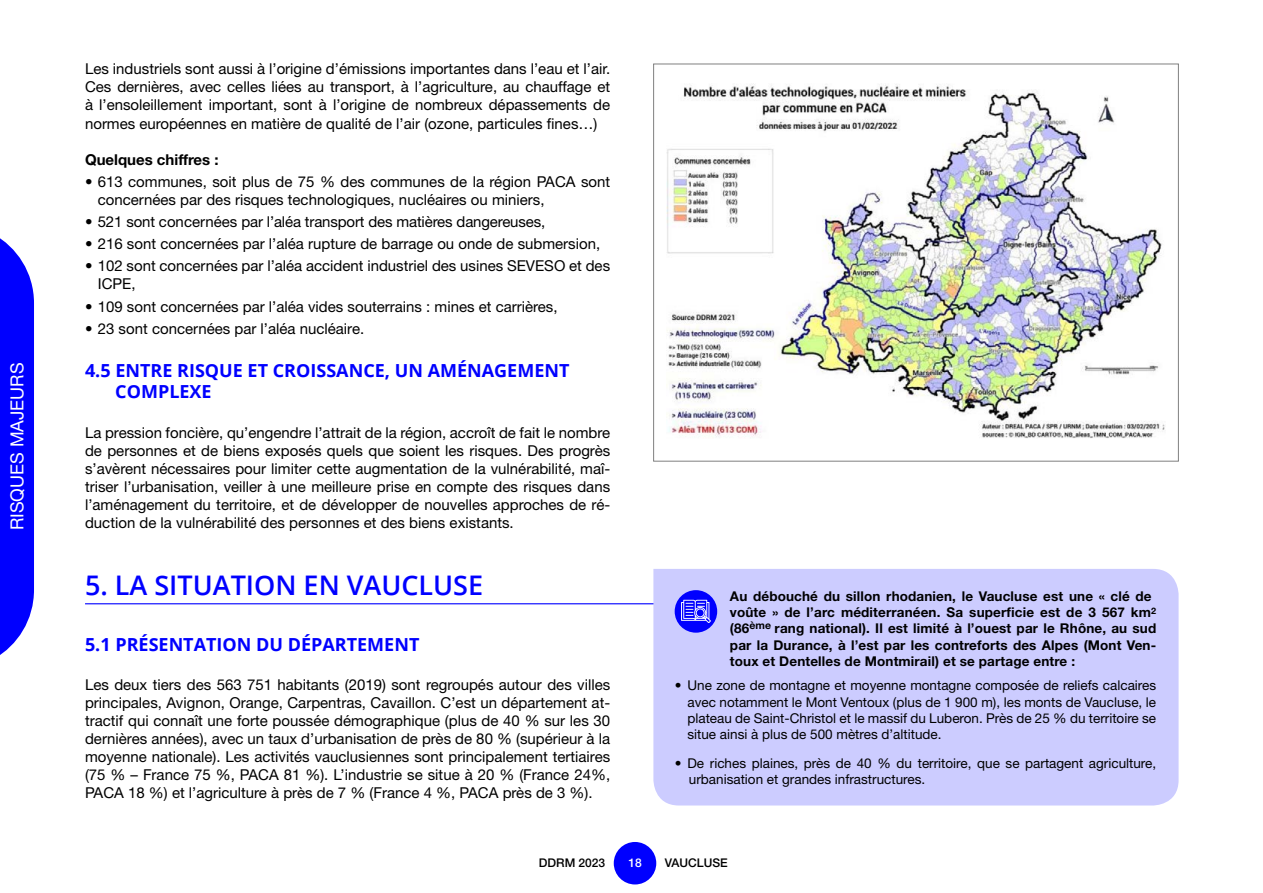
<style>
.page{position:relative;width:1263px;height:893px;background:#fff}
.page>*{position:absolute;margin:0;border:0;box-sizing:border-box;transform-origin:0 0}
.t1{font:600 27px "Open Sans";color:#00f}
.t2{font:700 18px/21.6px "Open Sans";color:#00f}
.t3{font:18px "Helvetica Neue LT Std";color:#fff}
.t4{font:15px/18px "Helvetica Neue LT Std";color:#000;text-align:justify}
.t5{font:700 15px "Helvetica Neue LT Std";color:#000}
.t6{font:13.5px/16.2px "Helvetica Neue LT Std";color:#000;text-align:justify}
.t7{font:700 13.5px/16.2px "Helvetica Neue LT Std";letter-spacing:.01em;color:#000}
.t8{font:500 12px "Helvetica Neue LT Std";color:#000}
.t9{font:500 12px "Helvetica Neue LT Std";color:#fff}
</style>
<div class="page">
<div style="left:614px;top:842px;width:42px;height:42px;background:#00f;border-radius:50%"></div>
<svg style="left:0;top:238px;width:34px;height:417px;background:#1717ff"></svg>
<hr style="left:85px;top:603px;width:1093px;height:1px;background:#00f">
<img style="left:666px;top:84px;width:499px;height:354px">
<div style="left:653px;top:569px;width:525px;height:236px;background:#ccf"></div>
<div style="left:675px;top:590px;width:42px;height:43px;background:#00f;border-radius:50%"></div>
<svg style="left:681px;top:600px;width:30px;height:23px"></svg>
<p class="t3" style="left:6px;top:530px;width:169px;rotate:-90deg">RISQUES MAJEURS</p>
<p class="t4" style="left:85px;top:60px;width:527px">Les industriels sont aussi à l’origine d’émissions importantes dans l’eau et l’air.<br>Ces dernières, avec celles liées au transport, à l’agriculture, au chauffage et à l’ensoleillement important, sont à l’origine de nombreux dépassements de normes européennes en matière de qualité de l’air (ozone, particules fines…)</p>
<p class="t5" style="left:85px;top:150px;width:135px">Quelques chiffres :</p>
<p class="t4" style="left:98px;top:172px;width:514px;text-indent:-13px">• 613 communes, soit plus de 75 % des communes de la région PACA sont concernées par des risques technologiques, nucléaires ou miniers,</p>
<p class="t4" style="left:85px;top:212px;width:462px">• 521 sont concernées par l’aléa transport des matières dangereuses,</p>
<p class="t4" style="left:85px;top:235px;width:517px">• 216 sont concernées par l’aléa rupture de barrage ou onde de submersion,</p>
<p class="t4" style="left:98px;top:257px;width:514px;text-indent:-13px">• 102 sont concernées par l’aléa accident industriel des usines SEVESO et des<br>ICPE,</p>
<p class="t4" style="left:85px;top:297px;width:474px">• 109 sont concernées par l’aléa vides souterrains : mines et carrières,</p>
<p class="t4" style="left:85px;top:319px;width:281px">• 23 sont concernées par l’aléa nucléaire.</p>
<p class="t2" style="left:115px;top:359px;width:456px;text-indent:-30px">4.5 ENTRE RISQUE ET CROISSANCE, UN AMÉNAGEMENT<br>COMPLEXE</p>
<p class="t4" style="left:85px;top:423px;width:527px">La pression foncière, qu’engendre l’attrait de la région, accroît de fait le nombre de personnes et de biens exposés quels que soient les risques. Des progrès s’avèrent nécessaires pour limiter cette augmentation de la vulnérabilité, maî&shy;triser l’urbanisation, veiller à une meilleure prise en compte des risques dans l’aménagement du territoire, et de développer de nouvelles approches de ré&shy;duction de la vulnérabilité des personnes et des biens existants.</p>
<h1 class="t1" style="left:85px;top:566px;width:400px">5. LA SITUATION EN VAUCLUSE</h1>
<p class="t2" style="left:85px;top:633px;width:336px">5.1 PRÉSENTATION DU DÉPARTEMENT</p>
<p class="t4" style="left:85px;top:676px;width:527px">Les deux tiers des 563 751 habitants (2019) sont regroupés autour des villes principales, Avignon, Orange, Carpentras, Cavaillon. C’est un département at&shy;tractif qui connaît une forte poussée démographique (plus de 40 % sur les 30 dernières années), avec un taux d’urbanisation de près de 80 % (supérieur à la moyenne nationale). Les activités vauclusiennes sont principalement tertiaires (75 % – France 75 %, PACA 81 %). L’industrie se situe à 20 % (France 24%, PACA 18 %) et l’agriculture à près de 7 % (France 4 %, PACA près de 3 %).</p>
<p class="t7" style="left:730px;top:588px;width:428px">Au débouché du sillon rhodanien, le Vaucluse est une « clé de voûte » de l’arc méditerranéen. Sa superficie est de 3 567 km<sup>2 </sup>(86<sup>ème</sup> rang national). Il est limité à l’ouest par le Rhône, au sud par la Durance, à l’est par les contreforts des Alpes (Mont Ven&shy;toux et Dentelles de Montmirail) et se partage entre :</p>
<p class="t6" style="left:687px;top:677px;width:470px;text-indent:-13px">• Une zone de montagne et moyenne montagne composée de reliefs calcaires avec notamment le Mont Ventoux (plus de 1 900 m), les monts de Vaucluse, le plateau de Saint-Christol et le massif du Luberon. Près de 25 % du territoire se situe ainsi à plus de 500 mètres d’altitude.</p>
<p class="t6" style="left:689px;top:755px;width:469px;text-indent:-14px">• De riches plaines, près de 40 % du territoire, que se partagent agriculture, urbanisation et grandes infrastructures.</p>
<p class="t8" style="left:539px;top:855px;width:68px">DDRM 2023</p>
<p class="t9" style="left:628px;top:855px;width:15px">18</p>
<p class="t8" style="left:665px;top:856px;width:64px">VAUCLUSE</p>
</div>
